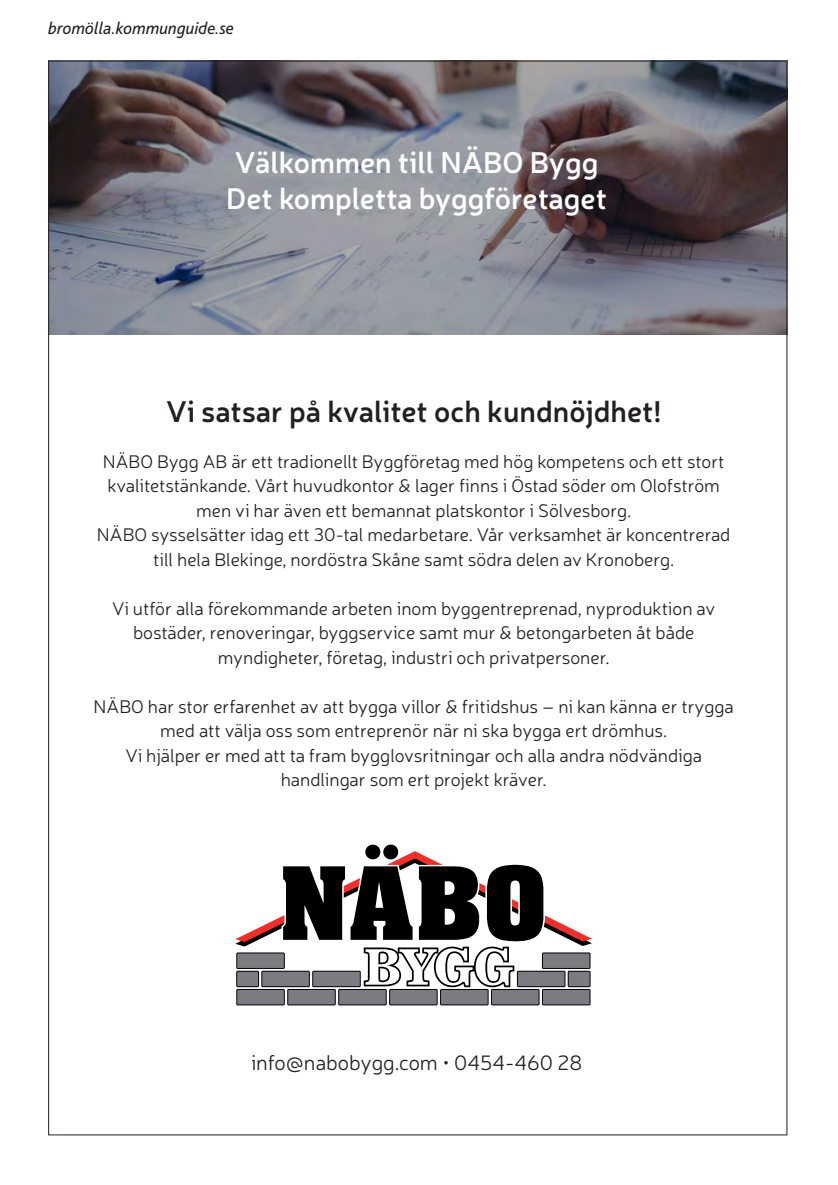
<style>
.page{position:relative;width:838px;height:1185px;background:#fff}
.page>*{position:absolute;margin:0;border:0;box-sizing:border-box;transform-origin:0 0}
.t1{font:600 29.75px/35.7px "Neris";color:#fff}
.t2{font:600 29.75px "Neris";color:#231f20}
.t3{font:300 21px "Neris";color:#231f20}
.t4{font:300 18.38px/24.5px "Neris";color:#231f20;text-align:center}
.t5{font:italic 17.5px "Bliss 2";color:#231f20}
</style>
<div class="page">
<svg style="left:236px;top:988px;width:49px;height:17px"></svg>
<div style="left:237px;top:989px;width:47px;height:15px;background:#7a7c81"></div>
<svg style="left:287px;top:988px;width:49px;height:17px"></svg>
<div style="left:288px;top:989px;width:47px;height:15px;background:#7a7c81"></div>
<svg style="left:338px;top:988px;width:49px;height:17px"></svg>
<div style="left:339px;top:989px;width:47px;height:15px;background:#7a7c81"></div>
<svg style="left:389px;top:988px;width:49px;height:17px"></svg>
<div style="left:390px;top:989px;width:47px;height:15px;background:#7a7c81"></div>
<svg style="left:440px;top:988px;width:49px;height:17px"></svg>
<div style="left:441px;top:989px;width:47px;height:15px;background:#7a7c81"></div>
<svg style="left:491px;top:988px;width:49px;height:17px"></svg>
<div style="left:492px;top:989px;width:47px;height:15px;background:#7a7c81"></div>
<svg style="left:542px;top:988px;width:49px;height:17px"></svg>
<div style="left:543px;top:989px;width:47px;height:15px;background:#7a7c81"></div>
<svg style="left:235px;top:844px;width:357px;height:143px"></svg>
<img style="left:50px;top:63px;width:735px;height:271px">
<p class="t5" style="left:48px;top:17px;width:187px">bromölla.kommunguide.se</p>
<p class="t1" style="left:226px;top:143px;width:382px">Välkommen till NÄBO Bygg<br>Det kompletta byggföretaget</p>
<p class="t2" style="left:166px;top:391px;width:497px">Vi satsar på kvalitet och kundnöjdhet!</p>
<p class="t4" style="left:97px;top:448px;width:635px">NÄBO Bygg AB är ett tradionellt Byggföretag med hög kompetens och ett stort kvalitetstänkande. Vårt huvudkontor &amp; lager finns i Östad söder om Olofström men vi har även ett bemannat platskontor i Sölvesborg.<br>NÄBO sysselsätter idag ett 30-tal medarbetare. Vår verksamhet är koncentrerad till hela Blekinge, nordöstra Skåne samt södra delen av Kronoberg.</p>
<p class="t4" style="left:112px;top:595px;width:605px">Vi utför alla förekommande arbeten inom byggentreprenad, nyproduktion av bostäder, renoveringar, byggservice samt mur &amp; betongarbeten åt både myndigheter, företag, industri och privatpersoner.</p>
<p class="t4" style="left:94px;top:693px;width:642px">NÄBO har stor erfarenhet av att bygga villor &amp; fritidshus – ni kan känna er trygga med att välja oss som entreprenör när ni ska bygga ert drömhus.<br>Vi hjälper er med att ta fram bygglovsritningar och alla andra nödvändiga handlingar som ert projekt kräver.</p>
<p class="t3" style="left:251px;top:1049px;width:333px">info@nabobygg.com • 0454-460 28</p>
</div>
